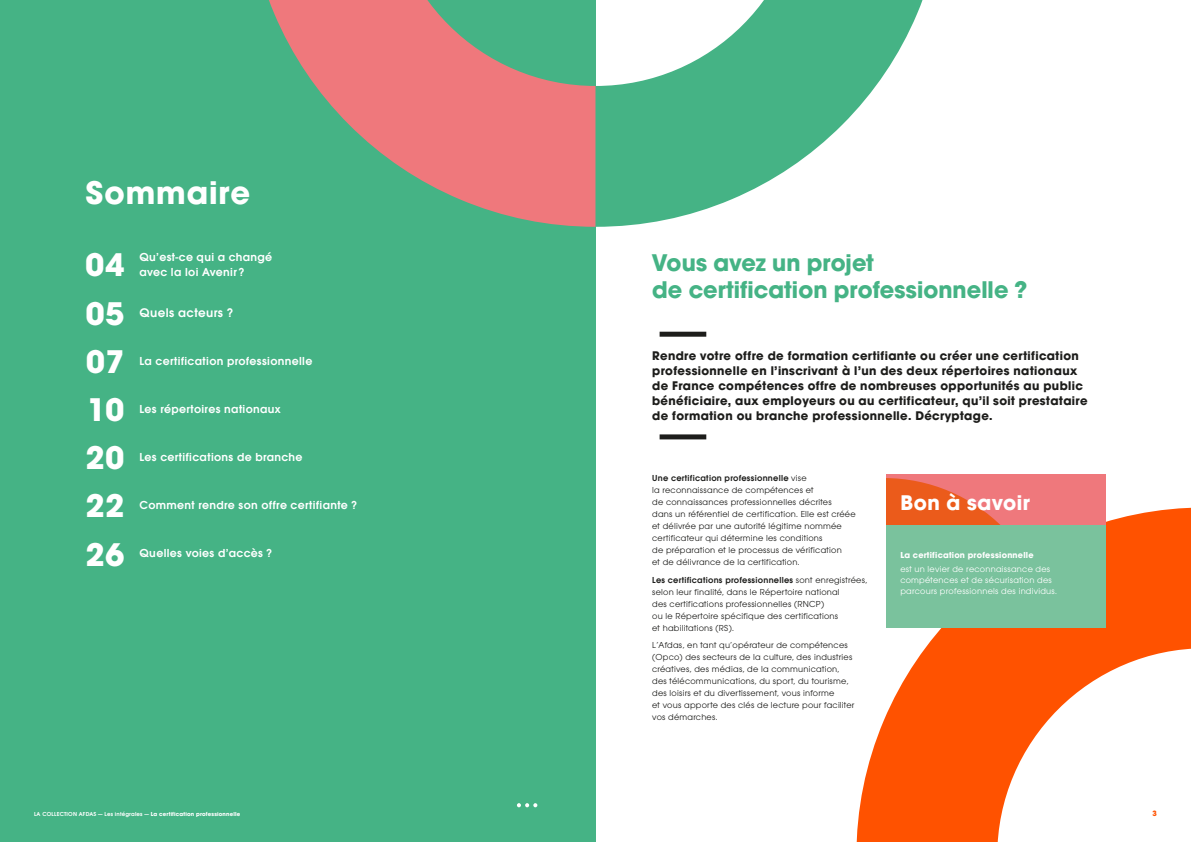
<style>
.page{position:relative;width:1191px;height:842px;background:#fff}
.page>*{position:absolute;margin:0;border:0;box-sizing:border-box;transform-origin:0 0}
.t1{font:700 34px/72.3px "Avalon";letter-spacing:.025em;color:#fff}
.t2{font:700 25px/27px "Avalon";color:#45b385}
.t3{font:700 22px "Avalon";letter-spacing:.03em;color:#fff}
.t4{font:700 13px/15px "Avalon";letter-spacing:.025em;color:#1d1d1b}
.t5{font:600 13px "Avalon";letter-spacing:.03em;color:#fff}
.t6{font:600 12px/15px "Avalon";letter-spacing:.025em;color:#fff}
.t7{font:9px/12px "Avalon";letter-spacing:.025em;color:#1d1d1b}
.t8{font:9px/10.8px "Avalon";letter-spacing:.025em;color:#fff}
.t9{font:700 9px "Avalon";letter-spacing:.025em;color:#fff}
.t10{font:700 8px "Avalon";color:#ff5200}
.t11{font:600 6px "Avalon";letter-spacing:.025em;color:#fff}
.s1{font-weight:600}
.s2{font-weight:700}
</style>
<div class="page">
<div style="left:0;top:0;width:595px;height:842px;background:#45b385"></div>
<svg style="left:269px;top:0;width:326px;height:227px;fill:#ef787c"></svg>
<svg style="left:856px;top:507px;width:335px;height:335px;fill:#ff5200"></svg>
<div style="left:659px;top:332px;width:47px;height:5px;background:#1d1d1b"></div>
<div style="left:659px;top:434px;width:47px;height:5px;background:#1d1d1b"></div>
<div style="left:886px;top:524px;width:220px;height:104px;background:#7ac29d"></div>
<svg style="left:886px;top:474px;width:220px;height:50px;background:#ed6e5c"></svg>
<svg style="left:595px;top:0;width:328px;height:227px;fill:#45b385"></svg>
<svg style="left:517px;top:803px;width:20px;height:4px"></svg>
<h1 class="t1" style="left:85px;top:156px;width:166px">Sommaire<br>04</h1>
<h3 class="t6" style="left:139px;top:249px;width:134px">Qu’est-ce qui a changé avec la loi Avenir ?</h3>
<h1 class="t1" style="left:86px;top:277px;width:40px">05</h1>
<h3 class="t5" style="left:139px;top:305px;width:95px">Quels acteurs ?</h3>
<h1 class="t1" style="left:86px;top:325px;width:39px">07</h1>
<h3 class="t6" style="left:139px;top:353px;width:174px">La certification professionnelle</h3>
<h1 class="t1" style="left:87px;top:373px;width:39px">10</h1>
<h3 class="t6" style="left:139px;top:401px;width:143px">Les répertoires nationaux</h3>
<h1 class="t1" style="left:86px;top:421px;width:40px">20</h1>
<h3 class="t6" style="left:139px;top:449px;width:164px">Les certifications de branche</h3>
<h1 class="t1" style="left:86px;top:470px;width:40px">22</h1>
<h3 class="t6" style="left:139px;top:498px;width:219px">Comment rendre son offre certifiante ?</h3>
<h1 class="t1" style="left:86px;top:518px;width:40px">26</h1>
<h3 class="t6" style="left:139px;top:546px;width:134px">Quelles voies d’accès ?</h3>
<h2 class="t2" style="left:652px;top:249px;width:376px">Vous avez un projet<br>de certification professionnelle ?</h2>
<p class="t4" style="left:652px;top:348px;width:437px">Rendre votre offre de formation certifiante ou créer une certification professionnelle en l’inscrivant à l’un des deux répertoires nationaux de France compétences offre de nombreuses opportunités au public bénéficiaire, aux employeurs ou au certificateur, qu’il soit prestataire de formation ou branche professionnelle. Décryptage.</p>
<p class="t7" style="left:652px;top:472px;width:205px"><span class="s1">Une certification professionnelle</span> vise<br>la reconnaissance de compétences et<br>de connaissances professionnelles décrites<br>dans un référentiel de certification. Elle est créée et délivrée par une autorité légitime nommée certificateur qui détermine les conditions<br>de préparation et le processus de vérification<br>et de délivrance de la certification.</p>
<p class="t7" style="left:652px;top:574px;width:216px"><span class="s1">Les certifications professionnelles</span> sont enregistrées, selon leur finalité, dans le Répertoire national<br>des certifications professionnelles (RNCP)<br>ou le Répertoire spécifique des certifications<br>et habilitations (RS).</p>
<p class="t7" style="left:652px;top:639px;width:204px">L’Afdas, en tant qu’opérateur de compétences (Opco) des secteurs de la culture, des industries créatives, des médias, de la communication, des télécommunications, du sport, du tourisme, des loisirs et du divertissement, vous informe<br>et vous apporte des clés de lecture pour faciliter vos démarches.</p>
<h3 class="t3" style="left:900px;top:489px;width:131px">Bon à savoir</h3>
<p class="t9" style="left:900px;top:550px;width:135px">La certification professionnelle</p>
<p class="t8" style="left:900px;top:564px;width:158px">est un levier de reconnaissance des compétences et de sécurisation des parcours professionnels des individus.</p>
<p class="t11" style="left:34px;top:811px;width:208px">LA COLLECTION AFDAS — Les intégrales — <span class="s2">La certification professionnelle</span></p>
<p class="t10" style="left:1152px;top:809px;width:6px">3</p>
</div>
